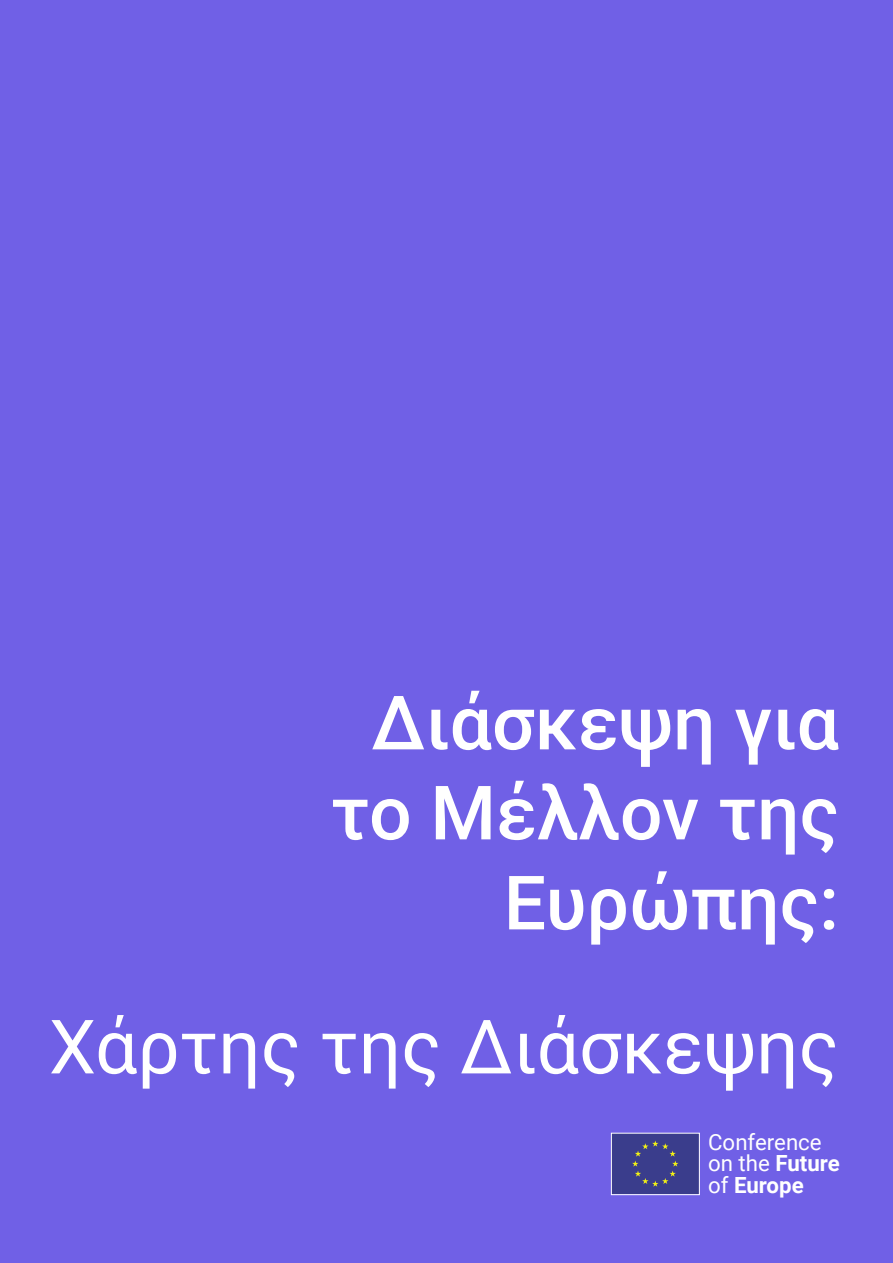
<style>
.page{position:relative;width:893px;height:1263px;background:#7060e6}
.page>*{position:absolute;margin:0;border:0;box-sizing:border-box;transform-origin:0 0}
.t1{font:500 75px/90px "Roboto";color:#fff;text-align:right}
.t2{font:75px "Roboto";color:#fff}
.t3{font:22.2px/21.3px "Roboto";color:#fff}
.s1{font-weight:700}
</style>
<div class="page">
<div style="left:611px;top:1134px;width:88px;height:60px;background:#3a3d8c"></div>
<svg style="left:632px;top:1141px;width:46px;height:46px"></svg>
<div style="left:611px;top:1133px;width:89px;height:62px;border:1px solid #fff"></div>
<p class="t1" style="left:331px;top:675px;width:510px">Διάσκεψη για το Μέλλον της<br>Ευρώπης:</p>
<p class="t2" style="left:49px;top:994px;width:791px">Χάρτης της Διάσκεψης</p>
<p class="t3" style="left:708px;top:1130px;width:133px">Conference on the <span class="s1">Future </span>of <span class="s1">Europe</span></p>
</div>
